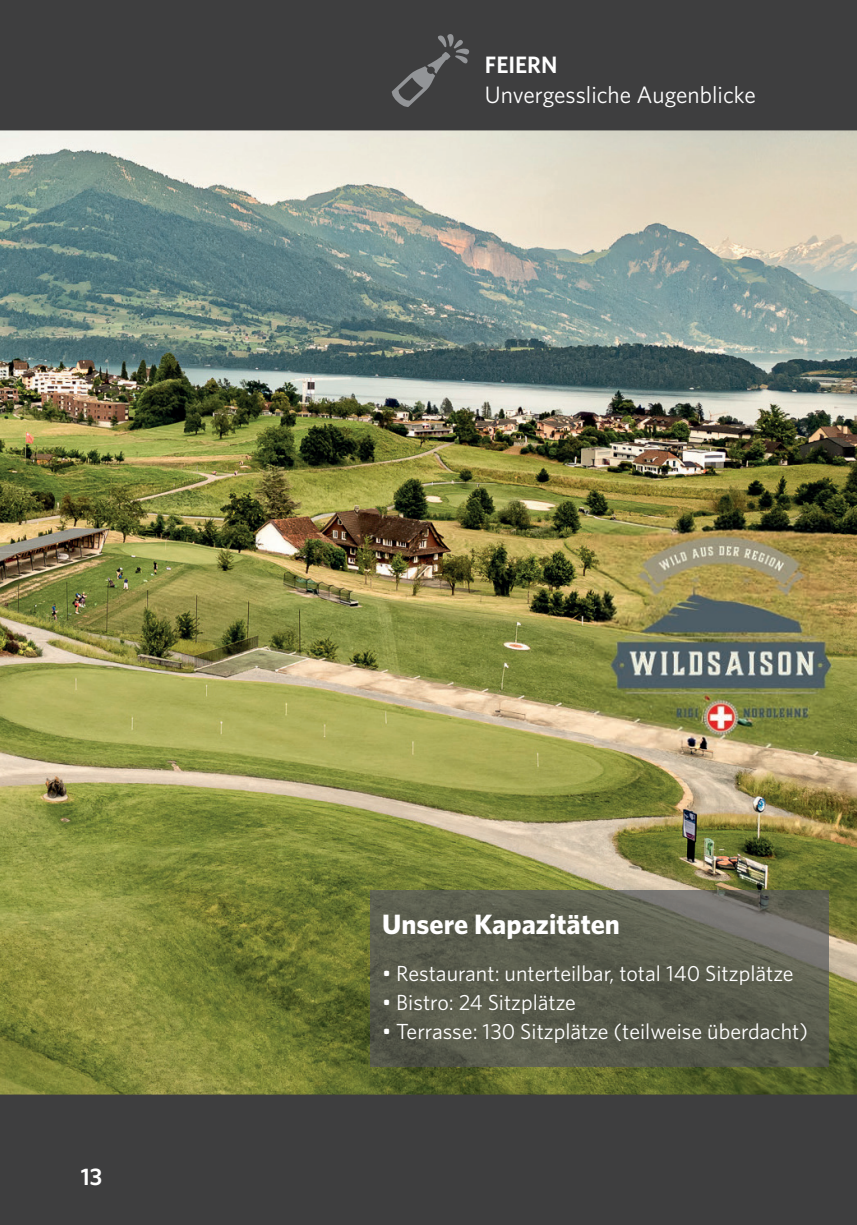
<style>
.page{position:relative;width:857px;height:1225px;background:#fff}
.page>*{position:absolute;margin:0;border:0;box-sizing:border-box;transform-origin:0 0}
.t1{font:700 28px "Whitney";color:#fff}
.t2{font:600 24px "Whitney";color:#fff}
.t3{font:23.8px "Whitney";color:#fff}
.t4{font:600 23.8px "Whitney";color:#fff}
.t5{font:21.8px "Whitney";color:#fff}
</style>
<div class="page">
<div style="left:0;top:0;width:856px;height:1225px;background:#3e3e3f"></div>
<img style="left:0;top:130px;width:856px;height:964px">
<img style="left:370px;top:890px;width:458px;height:176px">
<img style="left:594px;top:521px;width:237px;height:227px">
<svg style="left:391px;top:34px;width:78px;height:73px"></svg>
<p class="t4" style="left:484px;top:49px;width:74px">FEIERN</p>
<p class="t3" style="left:484px;top:79px;width:272px">Unvergessliche Augenblicke</p>
<p class="t2" style="left:81px;top:1160px;width:23px">13</p>
<p class="t1" style="left:382px;top:906px;width:239px">Unsere Kapazitäten</p>
<p class="t5" style="left:382px;top:958px;width:412px">• Restaurant: unterteilbar, total 140 Sitzplätze</p>
<p class="t5" style="left:382px;top:987px;width:195px">• Bistro: 24 Sitzplätze</p>
<p class="t5" style="left:382px;top:1017px;width:427px">• Terrasse: 130 Sitzplätze (teilweise überdacht)</p>
</div>
